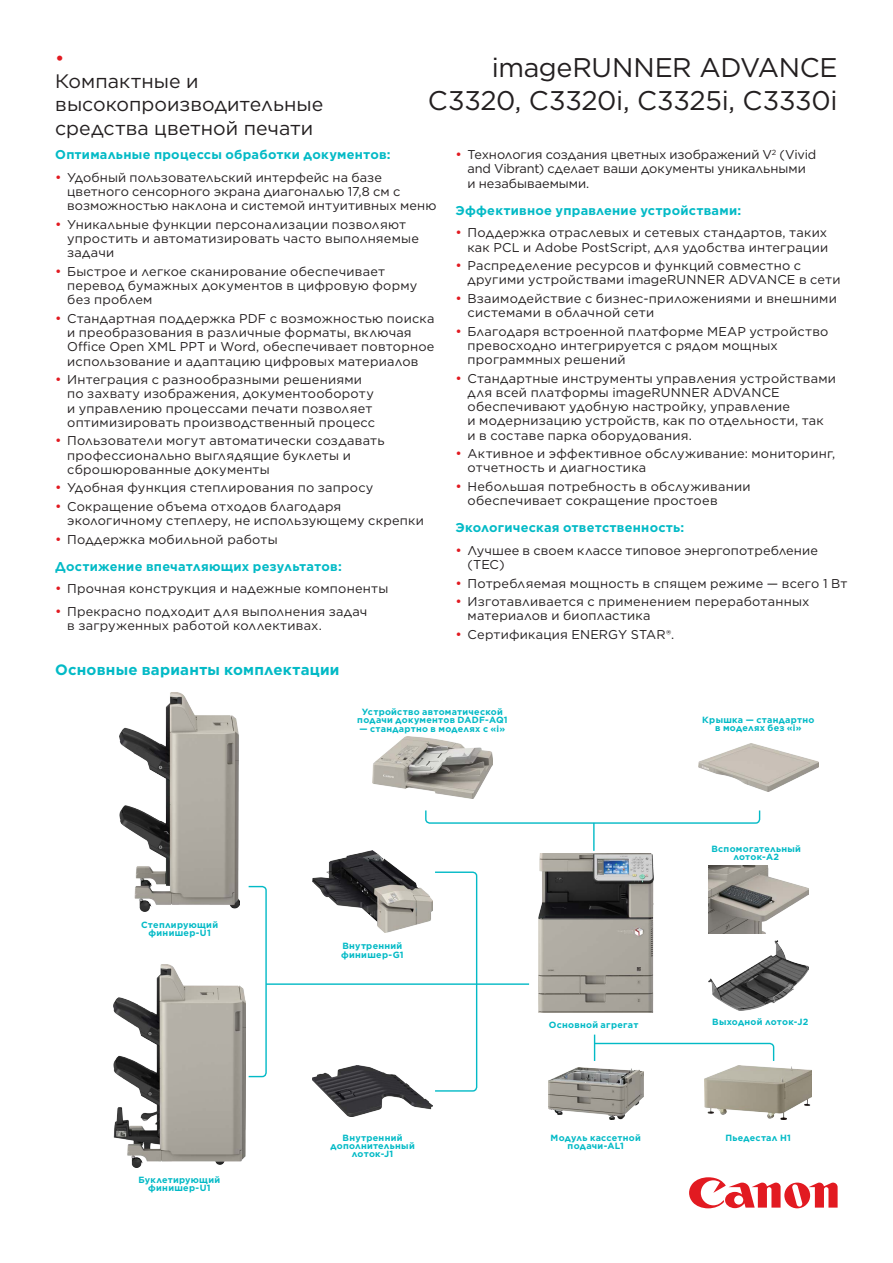
<style>
.page{position:relative;width:893px;height:1263px;background:#fff}
.page>*{position:absolute;margin:0;border:0;box-sizing:border-box;transform-origin:0 0}
.COVER_HEADER_MEDIUM{font:27px/33px "Gotham";letter-spacing:-.01em;color:#231f20;text-align:right}
.HEADER_B{font:19.5px/23.4px "Gotham";color:#231f20}
.BODY_BULLETS{font:700 15px "Gotham";letter-spacing:.015em;color:#03bac6}
.t1{font:12.75px/14.2px "Gotham";letter-spacing:.02em;color:#231f20}
.BODY_BULLETS-2{font:700 12.75px "Gotham";letter-spacing:.015em;color:#03bac6}
.t2{font:12.75px/14.2px "Gotham";color:#231f20}
.BODY_BULLETS-3{font:700 9px/8.4px "Gotham";letter-spacing:.03em;color:#03bac6;text-align:center}
.s1{color:#e21a21}
.s2{font-size:13.5px;color:#e21a21}
</style>
<div class="page">
<svg style="left:689px;top:1177px;width:149px;height:31px"></svg>
<img style="left:373px;top:736px;width:119px;height:62px">
<img style="left:698px;top:743px;width:120px;height:48px">
<img style="left:708px;top:866px;width:100px;height:67px">
<img style="left:708px;top:940px;width:100px;height:70px">
<img style="left:538px;top:853px;width:115px;height:159px">
<img style="left:548px;top:1067px;width:95px;height:52px">
<img style="left:705px;top:1065px;width:107px;height:55px">
<img style="left:312px;top:850px;width:120px;height:83px">
<img style="left:312px;top:1066px;width:120px;height:50px">
<svg style="left:248px;top:885px;width:19px;height:193px"></svg>
<svg style="left:435px;top:871px;width:43px;height:221px"></svg>
<hr style="left:266px;top:983px;width:263px;height:2px;background:#03bac6">
<svg style="left:425px;top:810px;width:336px;height:14px"></svg>
<hr style="left:593px;top:823px;width:2px;height:28px;background:#03bac6">
<svg style="left:593px;top:1034px;width:182px;height:27px"></svg>
<img style="left:120px;top:692px;width:119px;height:219px">
<img style="left:114px;top:964px;width:132px;height:204px">
<p class="HEADER_B" style="left:55px;top:45px;width:270px"><span class="s1">•<br></span>Компактные и высокопроизводительные средства цветной печати</p>
<p class="BODY_BULLETS-2" style="left:55px;top:146px;width:337px">Оптимальные процессы обработки документов:</p>
<p class="t1" style="left:67px;top:170px;width:371px;text-indent:-12px"><span class="s2">•</span> Удобный пользовательский интерфейс на базе цветного сенсорного экрана диагональю 17,8 см с возможностью наклона и системой интуитивных меню</p>
<p class="t1" style="left:67px;top:217px;width:353px;text-indent:-12px"><span class="s2">•</span> Уникальные функции персонализации позволяют упростить и автоматизировать часто выполняемые задачи</p>
<p class="t1" style="left:67px;top:264px;width:352px;text-indent:-12px"><span class="s2">•</span> Быстрое и легкое сканирование обеспечивает перевод бумажных документов в цифровую форму без проблем</p>
<p class="t1" style="left:67px;top:311px;width:369px;text-indent:-12px"><span class="s2">•</span> Стандартная поддержка PDF с возможностью поиска и преобразования в различные форматы, включая Office Open XML PPT и Word, обеспечивает повторное использование и адаптацию цифровых материалов</p>
<p class="t1" style="left:67px;top:372px;width:309px;text-indent:-12px"><span class="s2">•</span> Интеграция с разнообразными решениями по захвату изображения, документообороту и управлению процессами печати позволяет оптимизировать производственный процесс</p>
<p class="t1" style="left:67px;top:433px;width:319px;text-indent:-12px"><span class="s2">•</span> Пользователи могут автоматически создавать профессионально выглядящие буклеты и сброшюрованные документы</p>
<p class="t1" style="left:55px;top:480px;width:320px"><span class="s2">•</span> Удобная функция степлирования по запросу</p>
<p class="t1" style="left:67px;top:499px;width:358px;text-indent:-12px"><span class="s2">•</span> Сокращение объема отходов благодаря экологичному степлеру, не использующему скрепки</p>
<p class="t1" style="left:55px;top:532px;width:224px"><span class="s2">•</span> Поддержка мобильной работы</p>
<p class="BODY_BULLETS-2" style="left:55px;top:558px;width:288px">Достижение впечатляющих результатов:</p>
<p class="t1" style="left:55px;top:581px;width:335px"><span class="s2">•</span> Прочная конструкция и надежные компоненты</p>
<p class="t1" style="left:67px;top:604px;width:302px;text-indent:-12px"><span class="s2">•</span> Прекрасно подходит для выполнения задач в загруженных работой коллективах.</p>
<p class="COVER_HEADER_MEDIUM" style="left:428px;top:50px;width:411px">imageRUNNER ADVANCE<br>C3320, C3320i, C3325i, C3330i</p>
<p class="t2" style="left:468px;top:147px;width:350px;text-indent:-12px"><span class="s2">•</span> Технология создания цветных изображений V<sup>2</sup> (Vivid and Vibrant) сделает ваши документы уникальными и незабываемыми.</p>
<p class="BODY_BULLETS-2" style="left:456px;top:202px;width:287px">Эффективное управление устройствами:</p>
<p class="t1" style="left:456px;top:225px;width:374px;text-align:right"><span class="s2">•</span> Поддержка отраслевых и сетевых стандартов, таких как PCL и Adobe PostScript, для удобства интеграции</p>
<p class="t1" style="left:468px;top:258px;width:375px;text-indent:-12px"><span class="s2">•</span> Распределение ресурсов и функций совместно с другими устройствами imageRUNNER ADVANCE в сети</p>
<p class="t1" style="left:468px;top:291px;width:371px;text-indent:-12px"><span class="s2">•</span> Взаимодействие с бизнес-приложениями и внешними системами в облачной сети</p>
<p class="t1" style="left:468px;top:324px;width:362px;text-indent:-12px"><span class="s2">•</span> Благодаря встроенной платформе MEAP устройство превосходно интегрируется с рядом мощных программных решений</p>
<p class="t1" style="left:468px;top:371px;width:370px;text-indent:-12px"><span class="s2">•</span> Стандартные инструменты управления устройствами для всей платформы imageRUNNER ADVANCE обеспечивают удобную настройку, управление<br>и модернизацию устройств, как по отдельности, так<br>и в составе парка оборудования.</p>
<p class="t1" style="left:468px;top:446px;width:369px;text-indent:-12px"><span class="s2">•</span> Активное и эффективное обслуживание: мониторинг, отчетность и диагностика</p>
<p class="t1" style="left:468px;top:479px;width:285px;text-indent:-12px"><span class="s2">•</span> Небольшая потребность в обслуживании обеспечивает сокращение простоев</p>
<p class="BODY_BULLETS-2" style="left:456px;top:519px;width:230px">Экологическая ответственность:</p>
<p class="t1" style="left:468px;top:543px;width:352px;text-indent:-12px"><span class="s2">•</span> Лучшее в своем классе типовое энергопотребление (TEC)</p>
<p class="t1" style="left:456px;top:576px;width:393px"><span class="s2">•</span> Потребляемая мощность в спящем режиме — всего 1 Вт</p>
<p class="t1" style="left:468px;top:594px;width:343px;text-indent:-12px"><span class="s2">•</span> Изготавливается с применением переработанных материалов и биопластика</p>
<p class="t1" style="left:456px;top:627px;width:220px"><span class="s2">•</span> Сертификация ENERGY STAR®.</p>
<p class="BODY_BULLETS" style="left:55px;top:660px;width:286px">Основные варианты комплектации</p>
<p class="BODY_BULLETS-3" style="left:357px;top:708px;width:152px">Устройство автоматической подачи документов DADF-AQ1</p>
<p class="BODY_BULLETS-3" style="left:359px;top:724px;width:147px">— стандартно в моделях с «i»</p>
<p class="BODY_BULLETS-3" style="left:141px;top:920px;width:78px">Степлирующий финишер-U1</p>
<p class="BODY_BULLETS-3" style="left:138px;top:1175px;width:83px">Буклетирующий финишер-U1</p>
<p class="BODY_BULLETS-3" style="left:341px;top:942px;width:64px;text-align:left">Внутренний финишер-G1</p>
<p class="BODY_BULLETS-3" style="left:330px;top:1133px;width:86px">Внутренний дополнительный лоток-J1</p>
<p class="BODY_BULLETS-3" style="left:549px;top:1021px;width:91px">Основной агрегат</p>
<p class="BODY_BULLETS-3" style="left:551px;top:1133px;width:92px">Модуль кассетной подачи-AL1</p>
<p class="BODY_BULLETS-3" style="left:702px;top:715px;width:114px">Крышка — стандартно в моделях без «i»</p>
<p class="BODY_BULLETS-3" style="left:711px;top:844px;width:91px">Вспомогательный лоток-A2</p>
<p class="BODY_BULLETS-3" style="left:712px;top:1018px;width:98px">Выходной лоток-J2</p>
<p class="BODY_BULLETS-3" style="left:725px;top:1133px;width:67px">Пьедестал H1</p>
</div>
